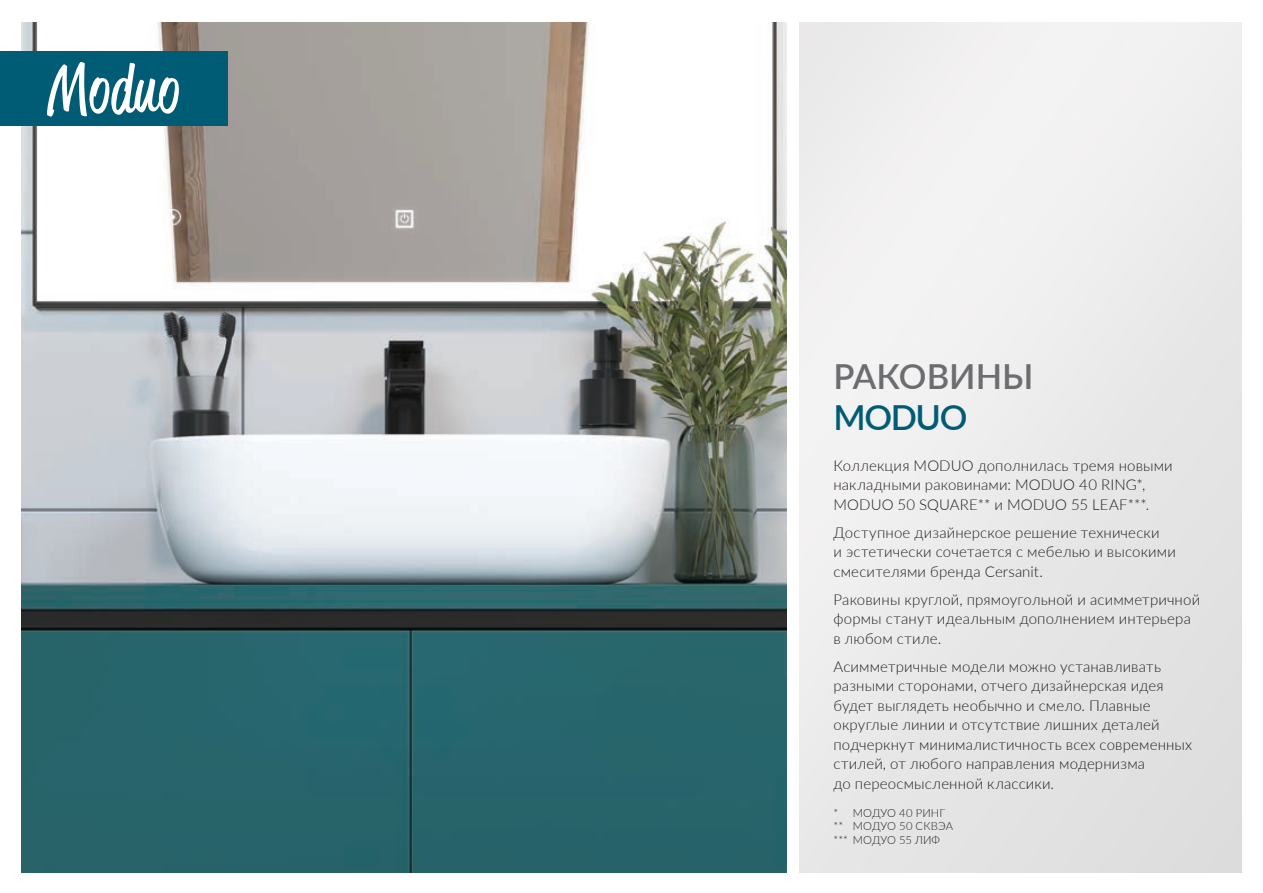
<style>
.page{position:relative;width:1263px;height:893px;background:#fff}
.page>*{position:absolute;margin:0;border:0;box-sizing:border-box;transform-origin:0 0}
.podpis_plytka{font:600 34.5px "Lato";color:#6c6d70}
.podpis_plytka-2{font:600 34.5px "Lato";letter-spacing:-.04em;color:#005c75}
.podpis_plytka-3{font:300 15px/19.5px "Lato";letter-spacing:.01em;color:#231f20}
.podpis_plytka-4{font:300 11.25px "Lato";letter-spacing:.005em;color:#231f20}
</style>
<div class="page">
<img style="left:21px;top:22px;width:766px;height:851px">
<div style="left:0;top:51px;width:227px;height:75px;background:#005c75"></div>
<svg style="left:45px;top:62px;width:137px;height:70px"></svg>
<p class="podpis_plytka" style="left:833px;top:352px;width:202px">РАКОВИНЫ</p>
<p class="podpis_plytka-2" style="left:833px;top:393px;width:135px">MODUO</p>
<p class="podpis_plytka-3" style="left:833px;top:455px;width:341px">Коллекция MODUO дополнилась тремя новыми накладными раковинами: MODUO 40 RING*,<br>MODUO 50 SQUARE** и MODUO 55 LEAF***.</p>
<p class="podpis_plytka-3" style="left:833px;top:522px;width:344px">Доступное дизайнерское решение технически<br>и эстетически сочетается с мебелью и высокими смесителями бренда Cersanit.</p>
<p class="podpis_plytka-3" style="left:833px;top:589px;width:368px">Раковины круглой, прямоугольной и асимметричной формы станут идеальным дополнением интерьера в любом стиле.</p>
<p class="podpis_plytka-3" style="left:833px;top:656px;width:360px">Асимметричные модели можно устанавливать разными сторонами, отчего дизайнерская идея будет выглядеть необычно и смело. Плавные округлые линии и отсутствие лишних деталей подчеркнут минималистичность всех современных стилей, от любого направления модернизма<br>до переосмысленной классики.</p>
<p class="podpis_plytka-4" style="left:833px;top:805px;width:113px">* МОДУО 40 РИНГ</p>
<p class="podpis_plytka-4" style="left:833px;top:818px;width:121px">** МОДУО 50 СКВЭА</p>
<p class="podpis_plytka-4" style="left:833px;top:832px;width:108px">*** МОДУО 55 ЛИФ</p>
</div>
